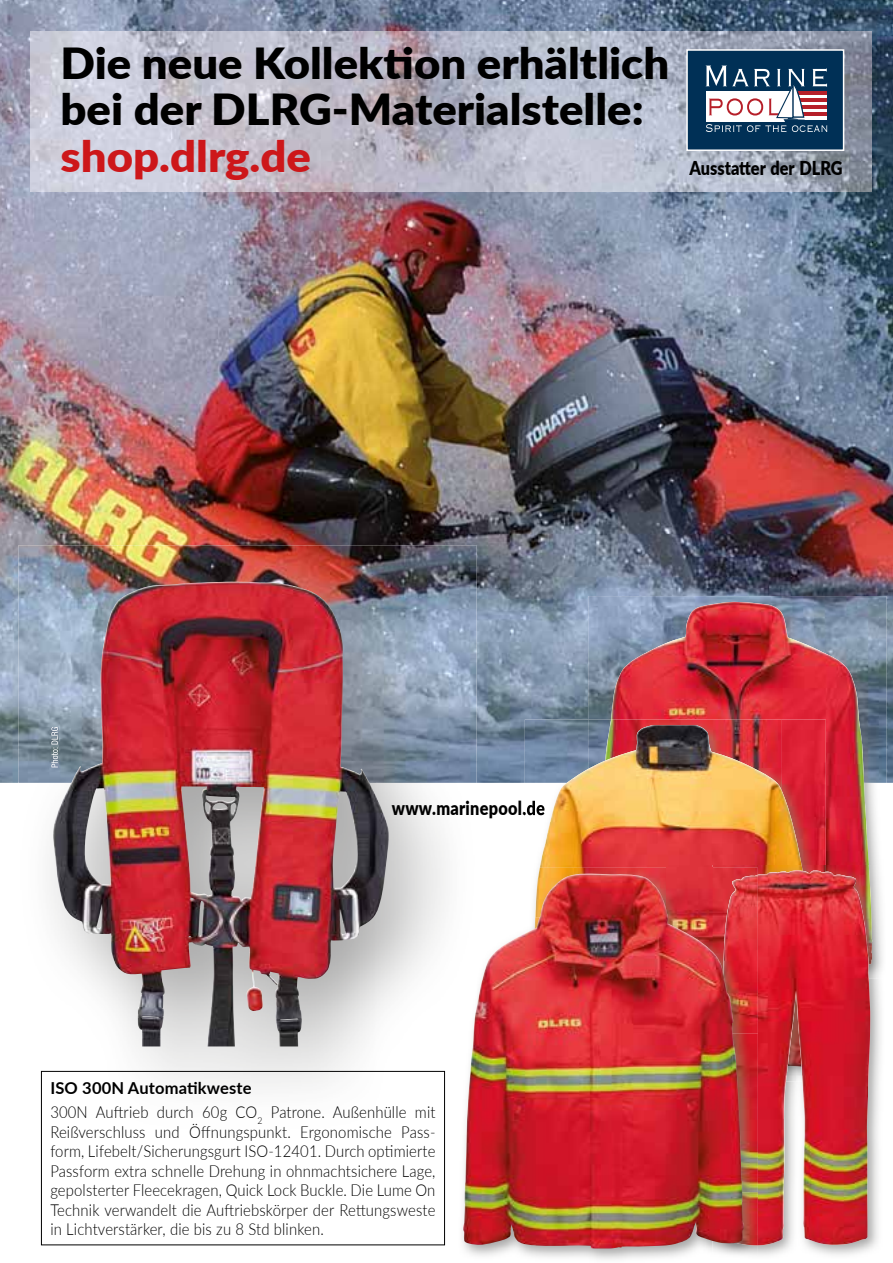
<style>
.page{position:relative;width:893px;height:1263px;background:#fff}
.page>*{position:absolute;margin:0;border:0;box-sizing:border-box;transform-origin:0 0}
.t1{font:900 42.9px/46.5px "Lato";color:#000;scale:1.06 1}
.t2{font:900 42.9px "Lato";color:#cd171a;scale:1.06 1}
.t3{font:900 19.2px "Lato";letter-spacing:.01em;color:#000;scale:.85 1}
.t4{font:300 16.5px/19.5px "Lato";letter-spacing:.01em;color:#000;scale:.9 1}
.s1{font-weight:700}
</style>
<div class="page">
<img style="left:0;top:0;width:893px;height:783px">
<img style="left:18px;top:545px;width:459px;height:589px">
<img style="left:51px;top:727px;width:1px;height:40px">
<img style="left:392px;top:801px;width:85px;height:17px">
<img style="left:52px;top:582px;width:201px;height:464px">
<img style="left:30px;top:32px;width:841px;height:159px">
<div style="left:41px;top:1071px;width:404px;height:174px;border:1px solid #000"></div>
<div style="left:687px;top:50px;width:157px;height:100px;background:#003056"></div>
<svg style="left:706px;top:66px;width:121px;height:66px"></svg>
<div style="left:686px;top:49px;width:158px;height:102px;border:2px solid #fff"></div>
<img style="left:869px;top:783px;width:10px;height:82px">
<img style="left:588px;top:596px;width:298px;height:187px">
<img style="left:611px;top:602px;width:258px;height:263px">
<img style="left:525px;top:719px;width:63px;height:64px">
<img style="left:525px;top:801px;width:15px;height:15px">
<img style="left:588px;top:719px;width:17px;height:6px">
<img style="left:605px;top:719px;width:177px;height:6px">
<img style="left:782px;top:719px;width:44px;height:146px">
<img style="left:540px;top:725px;width:262px;height:143px">
<img style="left:758px;top:979px;width:123px;height:277px">
<img style="left:870px;top:865px;width:13px;height:114px">
<img style="left:826px;top:865px;width:46px;height:99px">
<img style="left:803px;top:865px;width:23px;height:5px">
<img style="left:713px;top:865px;width:90px;height:5px">
<img style="left:758px;top:870px;width:112px;height:375px">
<img style="left:462px;top:1227px;width:251px;height:33px">
<img style="left:458px;top:868px;width:19px;height:266px">
<img style="left:538px;top:868px;width:129px;height:6px">
<img style="left:667px;top:868px;width:46px;height:6px">
<img style="left:713px;top:868px;width:45px;height:7px">
<img style="left:744px;top:875px;width:14px;height:158px">
<img style="left:744px;top:1033px;width:14px;height:212px">
<img style="left:463px;top:874px;width:281px;height:374px">
<svg style="left:0;top:0;width:6px;height:8px"></svg>
<h1 class="t1" style="left:61px;top:38px;width:576px">Die neue Kollektion erhältlich bei der DLRG-Materialstelle:</h1>
<h1 class="t2" style="left:61px;top:124px;width:238px">shop.dlrg.de</h1>
<p class="t3" style="left:690px;top:154px;width:182px">Ausstatter der DLRG</p>
<p class="t3" style="left:392px;top:794px;width:182px">www.marinepool.de</p>
<p class="t4" style="left:50px;top:1076px;width:429px;line-height:23.7px"><span class="s1">ISO 300N Automatikweste<br></span>300N Auftrieb durch 60g CO<sub>2</sub> Patrone. Außenhülle mit</p>
<p class="t4" style="left:50px;top:1121px;width:429px;text-align:justify">Reißverschluss und Öffnungspunkt. Ergonomische Pass&shy;form, Lifebelt/Sicherungsgurt ISO-12401. Durch optimierte Passform extra schnelle Drehung in ohnmacht sichere Lage, gepolsterter Fleecekragen, Quick Lock Buckle. Die Lume On Technik verwandelt die Auftriebskörper der Rettungsweste in Lichtverstärker, die bis zu 8 Std blinken.</p>
</div>
